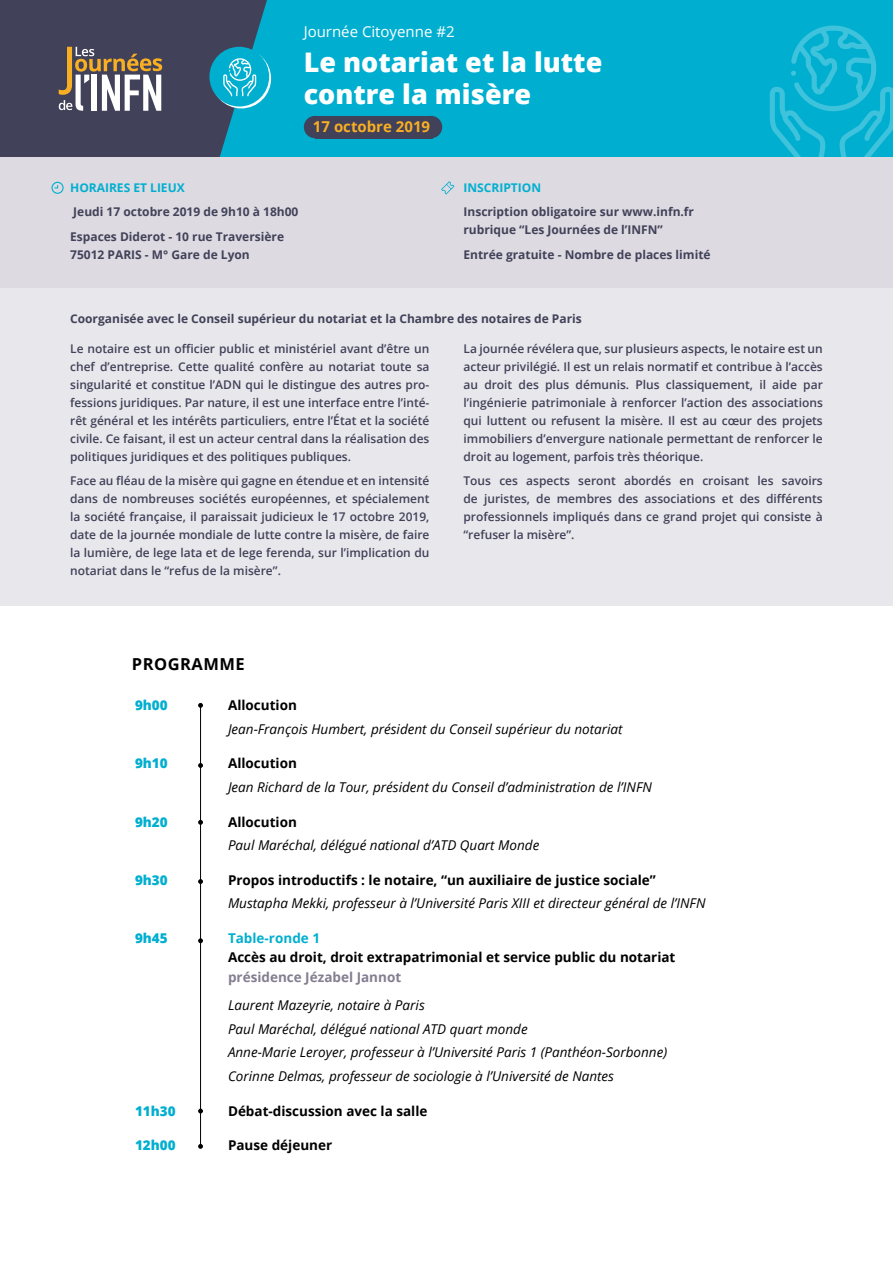
<style>
.page{position:relative;width:893px;height:1263px;background:#fff}
.page>*{position:absolute;margin:0;border:0;box-sizing:border-box;transform-origin:0 0}
.t1{font:800 27px/32.4px "Open Sans";color:#fff}
.t2{font:700 16.5px "Open Sans";letter-spacing:.03em;color:#000}
.t3{font:15px "Open Sans";color:#fff}
.t4{font:700 15px "Open Sans";color:#f9af22}
.t5{font:italic 13.5px/23.7px "Open Sans";color:#000}
.t6{font:700 13.5px "Open Sans";color:#000}
.t7{font:800 13.5px "Open Sans";color:#00afd0}
.t8{font:700 13.5px "Open Sans";color:#837e90}
.t9{font:700 13.5px "Open Sans";color:#00afd0}
.t10{font:600 12px/18px "Open Sans";color:#414159;text-align:justify}
.t11{font:700 12px/24.5px "Open Sans";color:#414159}
.t12{font:700 12px "Open Sans";color:#00afd0}
</style>
<div class="page">
<div style="left:0;top:0;width:893px;height:159px;background:#00afd0"></div>
<svg style="left:769px;top:25px;width:124px;height:133px"></svg>
<svg style="left:0;top:0;width:272px;height:158px;background:#475c71"></svg>
<div style="left:0;top:202px;width:893px;height:404px;background:#e8e7eb"></div>
<div style="left:0;top:158px;width:893px;height:130px;background:#dddae1"></div>
<svg style="left:198px;top:703px;width:5px;height:5px"></svg>
<hr style="left:200px;top:704px;width:1px;height:442px;background:#000">
<svg style="left:198px;top:763px;width:5px;height:5px"></svg>
<svg style="left:198px;top:820px;width:5px;height:5px"></svg>
<svg style="left:198px;top:938px;width:5px;height:5px"></svg>
<svg style="left:198px;top:879px;width:5px;height:5px"></svg>
<svg style="left:198px;top:1144px;width:5px;height:5px"></svg>
<svg style="left:198px;top:1108px;width:5px;height:5px"></svg>
<div style="left:315px;top:116px;width:117px;height:22px;background:#414159"></div>
<div style="left:304px;top:116px;width:22px;height:22px;background:#414159;border-radius:50%"></div>
<div style="left:420px;top:116px;width:22px;height:22px;background:#414159;border-radius:50%"></div>
<div style="left:52px;top:182px;width:12px;height:12px;border:1px solid #00afd0;border-radius:50%"></div>
<svg style="left:441px;top:181px;width:13px;height:13px"></svg>
<p class="t3" style="left:304px;top:21px;width:152px">Journée Citoyenne #2</p>
<h1 class="t1" style="left:304px;top:44px;width:300px">Le notariat et la lutte contre la misère</h1>
<p class="t4" style="left:313px;top:116px;width:119px">17 octobre 2019</p>
<p class="t12" style="left:70px;top:179px;width:116px">HORAIRES ET LIEUX</p>
<p class="t11" style="left:70px;top:200px;width:230px">Jeudi 17 octobre 2019 de 9h10 à 18h00<br>Espaces Diderot - 10 rue Traversière</p>
<p class="t11" style="left:70px;top:242px;width:181px">75012 PARIS - M° Gare de Lyon</p>
<p class="t12" style="left:463px;top:179px;width:79px">INSCRIPTION</p>
<p class="t11" style="left:463px;top:203px;width:232px;line-height:18px">Inscription obligatoire sur www.infn.fr rubrique “Les Journées de l’INFN”</p>
<p class="t11" style="left:463px;top:242px;width:249px">Entrée gratuite - Nombre de places limité</p>
<p class="t11" style="left:70px;top:306px;width:513px">Coorganisée avec le Conseil supérieur du notariat et la Chambre des notaires de Paris</p>
<p class="t10" style="left:70px;top:339px;width:361px">Le notaire est un officier public et ministériel avant d’être un chef d’entreprise. Cette qualité confère au notariat toute sa singularité et constitue l’ADN qui le distingue des autres pro&shy;fessions juridiques. Par nature, il est une interface entre l’inté&shy;rêt général et les intérêts particuliers, entre l’État et la société civile. Ce faisant, il est un acteur central dans la réalisation des politiques juridiques et des politiques publiques.</p>
<p class="t10" style="left:70px;top:472px;width:361px">Face au fléau de la misère qui gagne en étendue et en intensité dans de nombreuses sociétés européennes, et spécialement la société française, il paraissait judicieux le 17 octobre 2019, date de la journée mondiale de lutte contre la misère, de faire la lumière, de lege lata et de lege ferenda, sur l’implication du notariat dans le “refus de la misère”.</p>
<p class="t10" style="left:463px;top:339px;width:361px">La journée révélera que, sur plusieurs aspects, le notaire est un acteur privilégié. Il est un relais normatif et contribue à l’accès au droit des plus démunis. Plus classiquement, il aide par l’ingénierie patrimoniale à renforcer l’action des associations qui luttent ou refusent la misère. Il est au cœur des projets immobiliers d’envergure nationale permettant de renforcer le droit au logement, parfois très théorique.</p>
<p class="t10" style="left:463px;top:472px;width:361px">Tous ces aspects seront abordés en croisant les savoirs de juristes, de membres des associations et des différents professionnels impliqués dans ce grand projet qui consiste à “refuser la misère”.</p>
<h2 class="t2" style="left:132px;top:652px;width:114px">PROGRAMME</h2>
<p class="t7" style="left:135px;top:695px;width:34px">9h00</p>
<p class="t6" style="left:228px;top:696px;width:70px">Allocution</p>
<p class="t5" style="left:228px;top:717px;width:396px">Jean-François Humbert, président du Conseil supérieur du notariat</p>
<p class="t7" style="left:135px;top:753px;width:34px">9h10</p>
<p class="t6" style="left:228px;top:754px;width:70px">Allocution</p>
<p class="t5" style="left:228px;top:775px;width:425px">Jean Richard de la Tour, président du Conseil d’administration de l’INFN</p>
<p class="t7" style="left:135px;top:811px;width:34px">9h20</p>
<p class="t6" style="left:228px;top:812px;width:70px">Allocution</p>
<p class="t5" style="left:228px;top:833px;width:313px">Paul Maréchal, délégué national d’ATD Quart Monde</p>
<p class="t7" style="left:135px;top:869px;width:34px">9h30</p>
<p class="t6" style="left:228px;top:870px;width:429px">Propos introductifs : le notaire, “un auxiliaire de justice sociale”</p>
<p class="t5" style="left:228px;top:891px;width:479px">Mustapha Mekki, professeur à l’Université Paris XIII et directeur général de l’INFN</p>
<p class="t7" style="left:135px;top:928px;width:34px">9h45</p>
<p class="t9" style="left:228px;top:928px;width:94px">Table-ronde 1</p>
<p class="t6" style="left:228px;top:948px;width:449px">Accès au droit, droit extrapatrimonial et service public du notariat</p>
<p class="t8" style="left:228px;top:967px;width:175px">présidence Jézabel Jannot</p>
<p class="t5" style="left:228px;top:993px;width:441px">Laurent Mazeyrie, notaire à Paris<br>Paul Maréchal, délégué national ATD quart monde<br>Anne-Marie Leroyer, professeur à l’Université Paris 1 (Panthéon-Sorbonne)<br>Corinne Delmas, professeur de sociologie à l’Université de Nantes</p>
<p class="t7" style="left:135px;top:1100px;width:42px">11h30</p>
<p class="t6" style="left:228px;top:1101px;width:201px">Débat-discussion avec la salle</p>
<p class="t7" style="left:135px;top:1135px;width:42px">12h00</p>
<p class="t6" style="left:228px;top:1135px;width:106px">Pause déjeuner</p>
</div>
